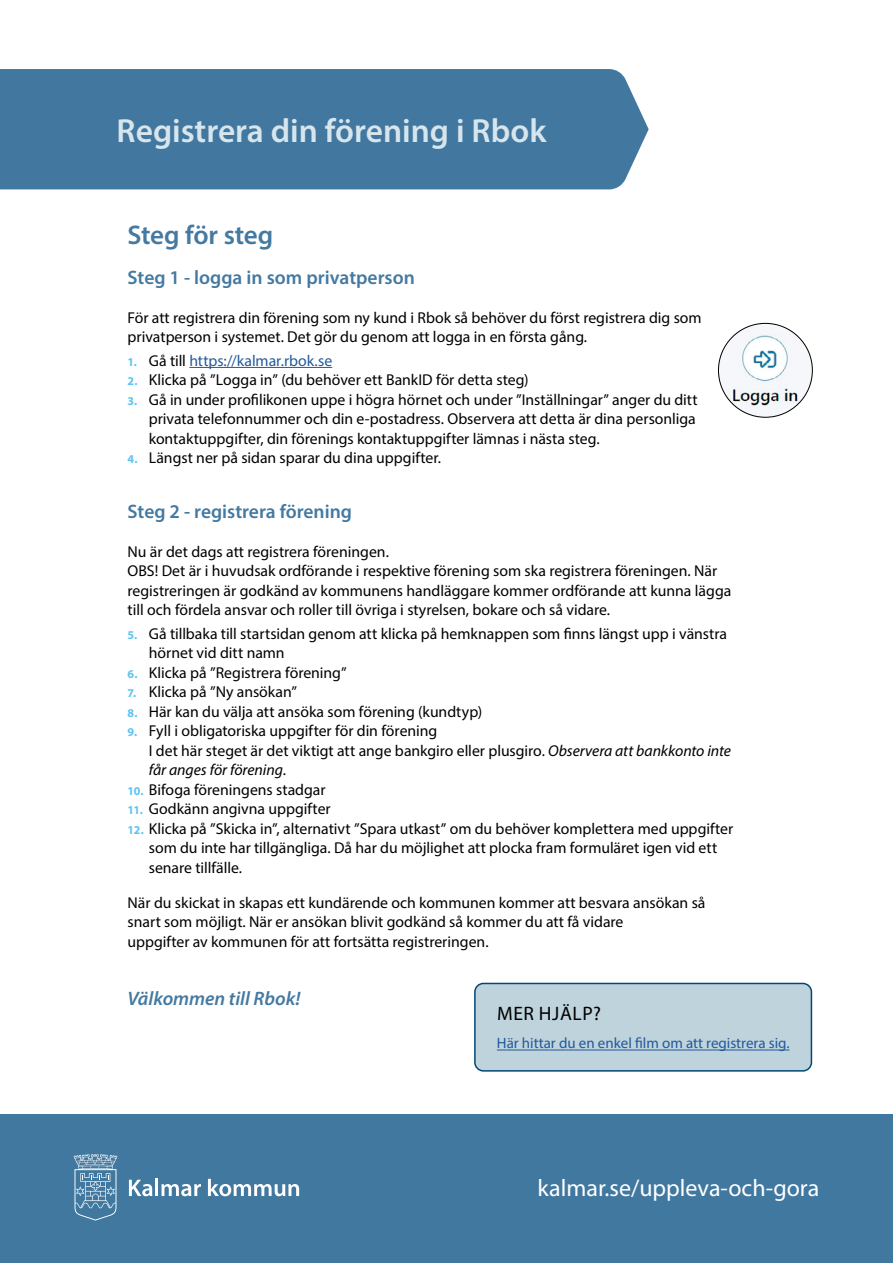
<style>
.page{position:relative;width:893px;height:1263px;background:#fff}
.page>*{position:absolute;margin:0;border:0;box-sizing:border-box;transform-origin:0 0}
.t1{font:600 33.45px "Myriad Pro";color:#d7e5ed}
.t2{font:600 27px "Myriad Pro";letter-spacing:-.005em;color:#4479a1}
.t3{font:24px "Myriad Pro";color:#fff}
.t4{font:600 19.5px "Myriad Pro";color:#4479a1}
.t5{font:italic 600 19.5px "Myriad Pro";color:#4479a1}
.t6{font:19.5px "Myriad Pro";letter-spacing:.03em;color:#000}
.t7{font:15.75px/19.5px "Myriad Pro";color:#000}
.t8{font:15.75px "Myriad Pro";letter-spacing:-.005em;color:#22599b}
.t9{font:15px "Myriad Pro";color:#22599b}
.s1{font-weight:700;font-size:12px;color:#5cc5f2}
.s2{color:#000}
.s3{font-style:italic}
</style>
<div class="page">
<hr style="left:189px;top:367px;width:143px;height:1px;background:#22599b">
<div style="left:475px;top:983px;width:336px;height:88px;background:#bfd3dd;border-radius:9px"></div>
<hr style="left:497px;top:1049px;width:292px;height:1px;background:#22599b">
<div style="left:474px;top:983px;width:338px;height:88px;border:2px solid #004972;border-radius:9px"></div>
<img style="left:718px;top:323px;width:94px;height:94px;border-radius:47px">
<div style="left:0;top:69px;width:649px;height:120px;background:#4278a0"></div>
<div style="left:0;top:1114px;width:893px;height:149px;background:#4178a0"></div>
<svg style="left:129px;top:1180px;width:23px;height:16px"></svg>
<hr style="left:155px;top:1179px;width:3px;height:17px;background:#fff">
<svg style="left:161px;top:1184px;width:40px;height:12px"></svg>
<svg style="left:208px;top:1179px;width:91px;height:17px"></svg>
<svg style="left:74px;top:1154px;width:43px;height:66px"></svg>
<h1 class="t1" style="left:117px;top:109px;width:431px">Registrera din förening i Rbok</h1>
<h2 class="t2" style="left:128px;top:218px;width:147px">Steg för steg</h2>
<p class="t4" style="left:128px;top:265px;width:289px">Steg 1 - logga in som privatperson</p>
<p class="t7" style="left:128px;top:307px;width:576px">För att registrera din förening som ny kund i Rbok så behöver du först registrera dig som privatperson i systemet. Det gör du genom att logga in en första gång.</p>
<p class="t8" style="left:128px;top:351px;width:206px"><span class="s1">1.</span> <span class="s2">Gå till</span> https://kalmar.rbok.se</p>
<p class="t7" style="left:128px;top:370px;width:403px"><span class="s1">2.</span> Klicka på ”Logga in” (du behöver ett BankID för detta steg)</p>
<p class="t7" style="left:149px;top:390px;width:550px;text-align:justify;text-indent:-21px"><span class="s1">3.</span> Gå in under profilikonen uppe i högra hörnet och under ”Inställningar” anger du ditt privata telefonnummer och din e-postadress. Observera att detta är dina personliga kontaktuppgifter, din förenings kontaktuppgifter lämnas i nästa steg.</p>
<p class="t7" style="left:128px;top:448px;width:315px"><span class="s1">4.</span> Längst ner på sidan sparar du dina uppgifter.</p>
<p class="t4" style="left:128px;top:499px;width:226px">Steg 2 - registrera förening</p>
<p class="t7" style="left:128px;top:541px;width:605px">Nu är det dags att registrera föreningen.<br>OBS! Det är i huvudsak ordförande i respektive förening som ska registrera föreningen. När registreringen är godkänd av kommunens handläggare kommer ordförande att kunna lägga till och fördela ansvar och roller till övriga i styrelsen, bokare och så vidare.</p>
<p class="t7" style="left:149px;top:624px;width:580px;text-indent:-21px"><span class="s1">5.</span> Gå tillbaka till startsidan genom att klicka på hemknappen som finns längst upp i vänstra hörnet vid ditt namn</p>
<p class="t7" style="left:128px;top:663px;width:221px"><span class="s1">6.</span> Klicka på ”Registrera förening”</p>
<p class="t7" style="left:128px;top:682px;width:171px"><span class="s1">7.</span> Klicka på ”Ny ansökan”</p>
<p class="t7" style="left:128px;top:702px;width:356px"><span class="s1">8.</span> Här kan du välja att ansöka som förening (kundtyp)</p>
<p class="t7" style="left:149px;top:721px;width:584px;text-indent:-21px"><span class="s1">9.</span> Fyll i obligatoriska uppgifter för din förening<br>I det här steget är det viktigt att ange bankgiro eller plusgiro. <span class="s3">Observera att bankkonto inte får anges för förening</span>.</p>
<p class="t7" style="left:128px;top:780px;width:200px"><span class="s1">10.</span> Bifoga föreningens stadgar</p>
<p class="t7" style="left:128px;top:799px;width:205px"><span class="s1">11.</span> Godkänn angivna uppgifter</p>
<p class="t7" style="left:149px;top:819px;width:586px;text-indent:-21px"><span class="s1">12.</span> Klicka på ”Skicka in”, alternativt ”Spara utkast” om du behöver komplettera med uppgifter som du inte har tillgängliga. Då har du möjlighet att plocka fram formuläret igen vid ett senare tillfälle.</p>
<p class="t7" style="left:128px;top:892px;width:579px">När du skickat in skapas ett kundärende och kommunen kommer att besvara ansökan så snart som möjligt. När er ansökan blivit godkänd så kommer du att få vidare<br>uppgifter av kommunen för att fortsätta registreringen.</p>
<p class="t5" style="left:128px;top:986px;width:174px">Välkommen till Rbok!</p>
<p class="t6" style="left:497px;top:1002px;width:105px">MER HJÄLP?</p>
<p class="t9" style="left:497px;top:1034px;width:294px">Här hittar du en enkel film om att registrera sig.</p>
<h3 class="t3" style="left:538px;top:1173px;width:283px">kalmar.se/uppleva-och-gora</h3>
</div>
